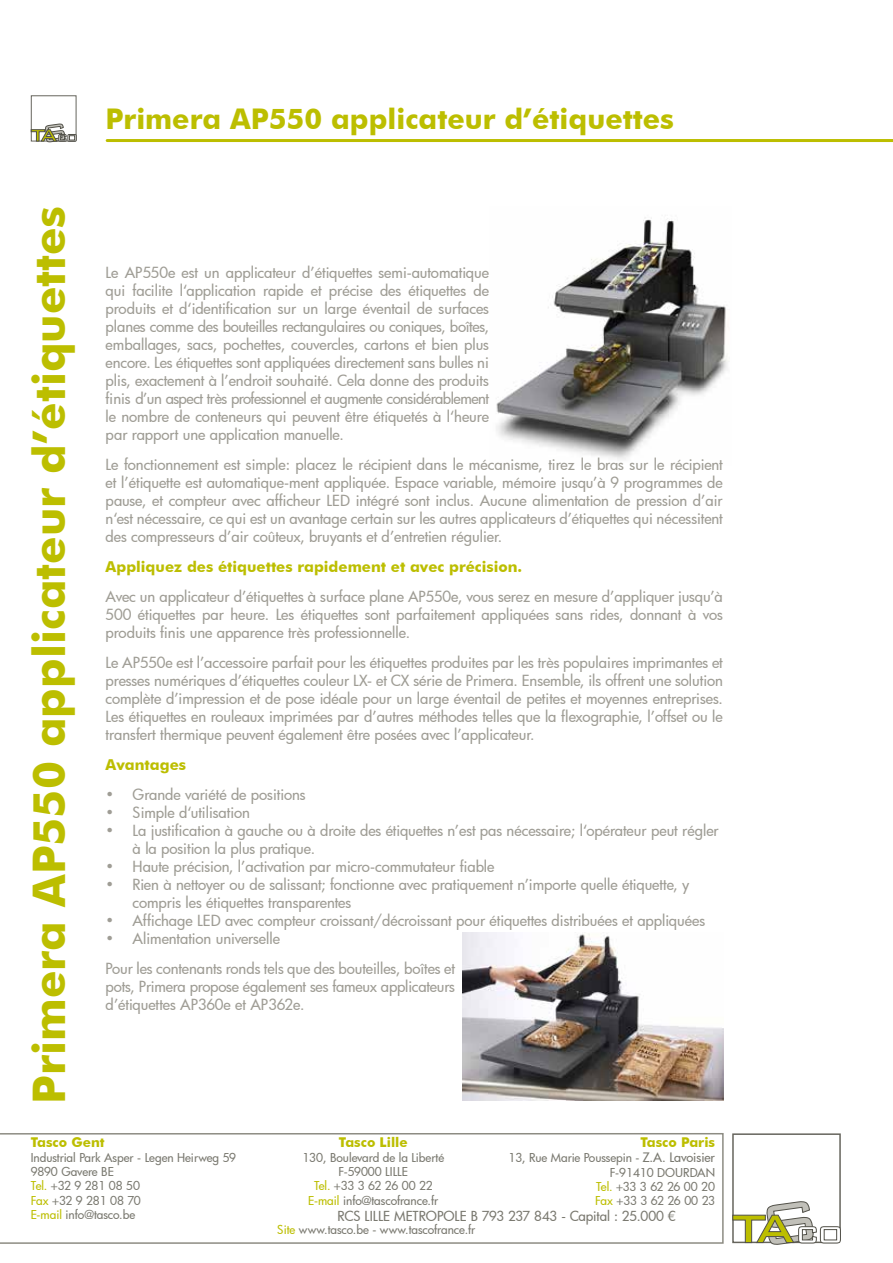
<style>
.page{position:relative;width:893px;height:1263px;background:#fff}
.page>*{position:absolute;margin:0;border:0;box-sizing:border-box;transform-origin:0 0}
.t1{font:700 45px "Futura BT";color:#bcbe00}
.t2{font:700 28.5px "Futura BT";color:#bcbe00}
.t3{font:500 15px/18px "Futura";letter-spacing:-.005em;color:#9f9d95;text-align:justify}
.t4{font:700 15px "Futura BT";color:#bcbe00}
.t5{font:500 13.5px "Futura";letter-spacing:-.01em;color:#7a7970}
.t6{font:700 13.5px "Futura BT";color:#bcbe00}
.t7{font:500 12px/14.4px "Futura";letter-spacing:-.005em;color:#7a7970}
.s1{color:#bcbe00}
.s2{font-size:12.75px}
</style>
<div class="page">
<img style="left:496px;top:217px;width:233px;height:243px">
<hr style="left:107px;top:139px;width:786px;height:3px;background:#bcbe00">
<svg style="left:30px;top:95px;width:47px;height:47px"></svg>
<svg style="left:0;top:1133px;width:724px;height:111px"></svg>
<svg style="left:732px;top:1133px;width:109px;height:112px"></svg>
<img style="left:463px;top:932px;width:261px;height:168px">
<h2 class="t2" style="left:106px;top:102px;width:570px">Primera AP550 applicateur d’étiquettes</h2>
<h1 class="t1" style="left:22px;top:1103px;width:899px;rotate:-90deg">Primera AP550 applicateur d’étiquettes</h1>
<p class="t6" style="left:31px;top:1134px;width:75px">Tasco Gent</p>
<p class="t7" style="left:31px;top:1149px;width:207px">Industrial Park Asper - Legen Heirweg 59<br>9890 Gavere BE<br><span class="s1">Tel.</span> +32 9 281 08 50<br><span class="s1">Fax</span> +32 9 281 08 70<br><span class="s1">E-mail</span> info@tasco.be</p>
<p class="t3" style="left:106px;top:263px;width:385px">Le AP550e est un applicateur d’étiquettes semi-automatique qui facilite l‘application rapide et précise des étiquettes de produits et d‘identification sur un large éventail de surfaces planes comme des bouteilles rectangulaires ou coniques, boîtes, emballages, sacs, pochettes, couvercles, cartons et bien plus encore. Les étiquettes sont appliquées directement sans bulles ni plis, exactement à l’endroit souhaité. Cela donne des produits finis d’un aspect très professionnel et augmente considérablement le nombre de conteneurs qui peuvent être étiquetés à l‘heure par rapport une application manuelle.</p>
<p class="t3" style="left:106px;top:455px;width:619px">Le fonctionnement est simple: placez le récipient dans le mécanisme, tirez le bras sur le récipient et l’étiquette est automatique-ment appliquée. Espace variable, mémoire jusqu’à 9 programmes de pause, et compteur avec afficheur LED intégré sont inclus. Aucune alimentation de pression d’air n‘est nécessaire, ce qui est un avantage certain sur les autres applicateurs d’étiquettes qui nécessitent des compresseurs d’air coûteux, bruyants et d’entretien régulier.</p>
<p class="t4" style="left:106px;top:557px;width:418px">Appliquez des étiquettes rapidement et avec précision.</p>
<p class="t3" style="left:106px;top:587px;width:619px">Avec un applicateur d’étiquettes à surface plane AP550e, vous serez en mesure d’appliquer jusqu’à 500 étiquettes par heure. Les étiquettes sont parfaitement appliquées sans rides, donnant à vos produits finis une apparence très professionnelle.</p>
<p class="t3" style="left:106px;top:653px;width:619px">Le AP550e est l’accessoire parfait pour les étiquettes produites par les très populaires imprimantes et presses numériques d’étiquettes couleur LX- et CX série de Primera. Ensemble, ils offrent une solution complète d’impression et de pose idéale pour un large éventail de petites et moyennes entreprises.<br>Les étiquettes en rouleaux imprimées par d’autres méthodes telles que la flexographie, l’offset ou le transfert thermique peuvent également être posées avec l’applicateur.</p>
<p class="t4" style="left:106px;top:755px;width:82px">Avantages</p>
<p class="t3" style="left:106px;top:785px;width:201px">• Grande variété de positions</p>
<p class="t3" style="left:106px;top:803px;width:146px">• Simple d‘utilisation</p>
<p class="t3" style="left:133px;top:821px;width:588px;text-indent:-27px">• La justification à gauche ou à droite des étiquettes n’est pas nécessaire; l‘opérateur peut régler à la position la plus pratique.</p>
<p class="t3" style="left:106px;top:857px;width:390px">• Haute précision, l’activation par micro-commutateur fiable</p>
<p class="t3" style="left:133px;top:875px;width:558px;text-indent:-27px">• Rien à nettoyer ou de salissant; fonctionne avec pratiquement n’importe quelle étiquette, y compris les étiquettes transparentes</p>
<p class="t3" style="left:106px;top:911px;width:601px">• Affichage LED avec compteur croissant/décroissant pour étiquettes distribuées et appliquées</p>
<p class="t3" style="left:106px;top:923px;width:351px;line-height:30px">• Alimentation universelle<br>Pour les contenants ronds tels que des bouteilles, boîtes et</p>
<p class="t3" style="left:106px;top:977px;width:351px">pots, Primera propose également ses fameux applicateurs d’étiquettes AP360e et AP362e.</p>
<p class="t6" style="left:339px;top:1134px;width:70px">Tasco Lille</p>
<p class="t7" style="left:302px;top:1149px;width:143px;text-align:center">130, Boulevard de la Liberté<br>F-59000 LILLE<br><span class="s1">Tel.</span> +33 3 62 26 00 22<br><span class="s1">E-mail</span> info@tascofrance.fr</p>
<p class="t6" style="left:640px;top:1134px;width:76px">Tasco Paris</p>
<p class="t7" style="left:508px;top:1150px;width:208px;text-align:right">13, Rue Marie Poussepin - <span class="s2">Z.A. Lavoisier<br></span>F-91410 DOURDAN<br><span class="s1">Tel.</span> +33 3 62 26 00 20<br><span class="s1">Fax</span> +33 3 62 26 00 23</p>
<p class="t5" style="left:338px;top:1206px;width:340px">RCS LILLE METROPOLE B 793 237 843 - Capital : 25.000 €</p>
<p class="t7" style="left:277px;top:1221px;width:200px"><span class="s1">Site</span> www.tasco.be - www.tascofrance.fr</p>
</div>
